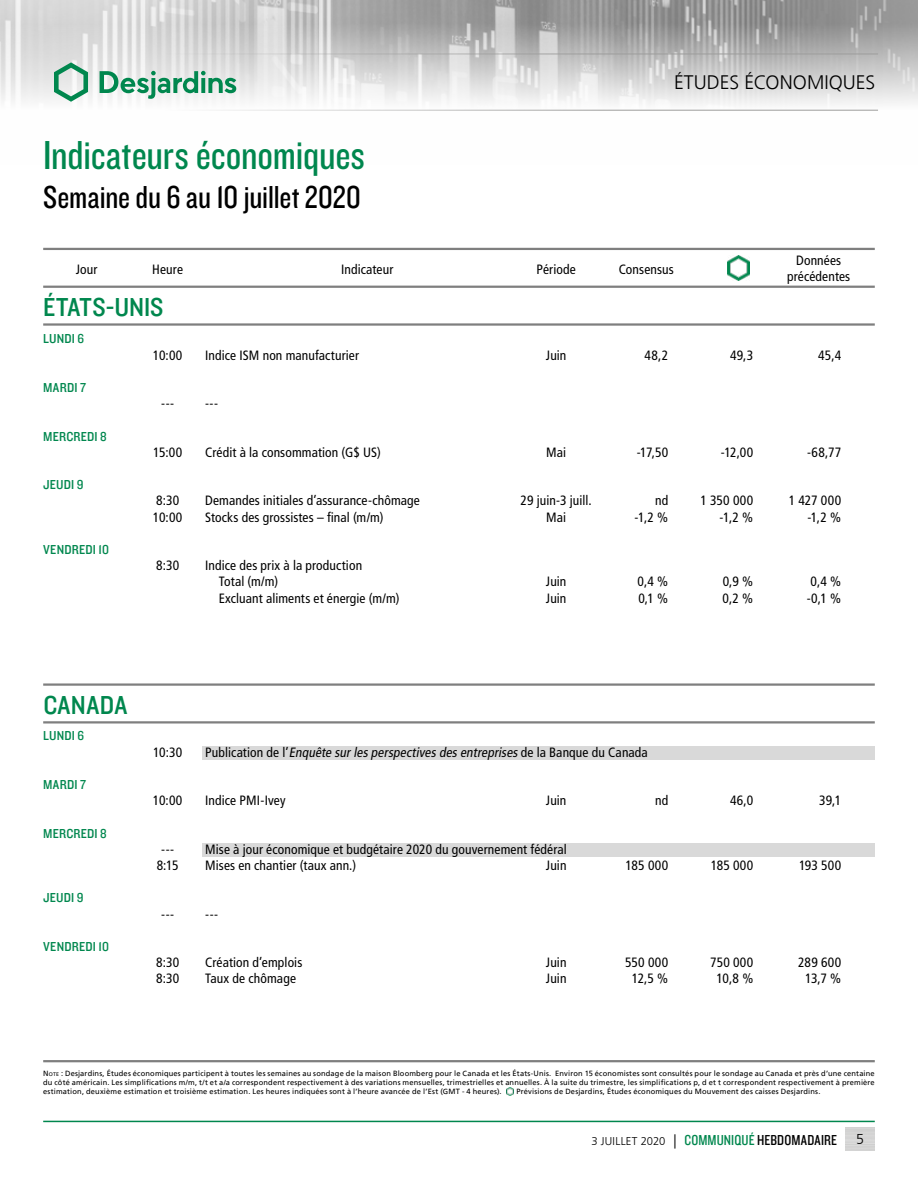
<style>
.page{position:relative;width:918px;height:1188px;background:#fff}
.page>*{position:absolute;margin:0;border:0;box-sizing:border-box;transform-origin:0 0}
.t1{font:42px "Knockout 29 Junior Ltweight";letter-spacing:-.005em;color:#00874e}
.t2{font:33px "Knockout 29 Junior Ltweight";letter-spacing:-.005em;color:#000}
.t3{font:27px "Knockout 30 Junior Welterwt";letter-spacing:.005em;color:#00874e}
.t4{font:300 19.5px "Frutiger LT";color:#000}
.t5{font:300 14.25px "Frutiger LT";color:#000}
.t6{font:condensed 13.5px/16.2px "Frutiger LT";letter-spacing:.01em;color:#000;text-align:center}
.t7{font:13.5px "Knockout 30 Junior Welterwt";letter-spacing:.015em;color:#00874e}
.t8{font:italic condensed 13.5px "Frutiger LT";color:#000}
.t9{font:300 11.25px "Frutiger LT";letter-spacing:.025em;color:#000}
.t10{font:7.5px/9px "Frutiger LT";letter-spacing:.025em;color:#000;text-align:justify}
.s1{font-style:normal}
.s2{font-style:inherit}
.s3{font-size:5.25px}
.s4{font-size:14.25px}
.s5{font-family:"Knockout 29 Junior Ltweight";font-weight:400;font-size:15px;color:#00874e}
.s6{font-family:"Knockout 29 Junior Ltweight";font-weight:400;font-size:15px}
</style>
<div class="page">
<img style="left:0;top:0;width:918px;height:110px">
<hr style="left:0;top:54px;width:878px;height:1px;background:#9d9d9c">
<hr style="left:0;top:110px;width:878px;height:1px;background:#9d9d9c">
<svg style="left:54px;top:62px;width:34px;height:40px"></svg>
<svg style="left:100px;top:71px;width:136px;height:28px"></svg>
<hr style="left:43px;top:1121px;width:832px;height:1px;background:#00874e">
<hr style="left:43px;top:1060px;width:832px;height:2px;background:#7f7f7f">
<svg style="left:507px;top:1087px;width:7px;height:9px"></svg>
<hr style="left:43px;top:683px;width:832px;height:3px;background:#7f7f7f">
<hr style="left:43px;top:721px;width:832px;height:3px;background:#7f7f7f">
<hr style="left:43px;top:286px;width:832px;height:2px;background:#7f7f7f">
<hr style="left:43px;top:248px;width:832px;height:2px;background:#7f7f7f">
<hr style="left:43px;top:323px;width:832px;height:3px;background:#7f7f7f">
<img style="left:727px;top:255px;width:22px;height:26px">
<div style="left:202px;top:746px;width:673px;height:14px;background:#d9d9d9"></div>
<div style="left:202px;top:843px;width:673px;height:14px;background:#d9d9d9"></div>
<h1 class="t1" style="left:43px;top:128px;width:323px">Indicateurs économiques</h1>
<h2 class="t2" style="left:43px;top:176px;width:319px">Semaine du 6 au 10 juillet 2020</h2>
<h3 class="t4" style="left:674px;top:72px;width:203px">ÉTUDES ÉCONOMIQUES</h3>
<p class="t6" style="left:787px;top:252px;width:65px">Données précédentes</p>
<p class="t6" style="left:76px;top:261px;width:23px">Jour</p>
<p class="t6" style="left:152px;top:261px;width:32px">Heure</p>
<p class="t6" style="left:341px;top:261px;width:54px">Indicateur</p>
<p class="t6" style="left:537px;top:261px;width:41px">Période</p>
<p class="t6" style="left:619px;top:261px;width:57px">Consensus</p>
<h3 class="t3" style="left:43px;top:289px;width:122px">ÉTATS-UNIS</h3>
<p class="t7" style="left:43px;top:330px;width:42px">LUNDI 6</p>
<p class="t6" style="left:153px;top:347px;width:31px">10:00</p>
<p class="t6" style="left:205px;top:347px;width:155px">Indice ISM non manufacturier</p>
<p class="t6" style="left:546px;top:347px;width:22px">Juin</p>
<p class="t6" style="left:645px;top:347px;width:25px">48,2</p>
<p class="t6" style="left:730px;top:347px;width:25px">49,3</p>
<p class="t6" style="left:818px;top:347px;width:24px">45,4</p>
<p class="t7" style="left:43px;top:378px;width:44px">MARDI 7</p>
<p class="t6" style="left:161px;top:396px;width:14px">---</p>
<p class="t6" style="left:205px;top:396px;width:14px">---</p>
<p class="t7" style="left:43px;top:427px;width:65px">MERCREDI 8</p>
<p class="t6" style="left:153px;top:444px;width:31px">15:00</p>
<p class="t6" style="left:205px;top:444px;width:177px">Crédit à la consommation (G$ US)</p>
<p class="t6" style="left:546px;top:444px;width:21px">Mai</p>
<p class="t6" style="left:637px;top:444px;width:33px">-17,50</p>
<p class="t6" style="left:721px;top:444px;width:34px">-12,00</p>
<p class="t6" style="left:807px;top:444px;width:36px">-68,77</p>
<p class="t7" style="left:43px;top:476px;width:42px">JEUDI 9</p>
<p class="t6" style="left:156px;top:493px;width:25px">8:30</p>
<p class="t6" style="left:205px;top:493px;width:216px">Demandes initiales d’assurance-chômage</p>
<p class="t6" style="left:521px;top:493px;width:73px">29 juin-3 juill.</p>
<p class="t6" style="left:655px;top:493px;width:15px">nd</p>
<p class="t6" style="left:700px;top:493px;width:54px">1 350 000</p>
<p class="t6" style="left:789px;top:493px;width:54px">1 427 000</p>
<p class="t6" style="left:153px;top:509px;width:31px">10:00</p>
<p class="t6" style="left:205px;top:509px;width:180px">Stocks des grossistes – final (m/m)</p>
<p class="t6" style="left:546px;top:509px;width:21px">Mai</p>
<p class="t6" style="left:635px;top:509px;width:35px">-1,2 %</p>
<p class="t6" style="left:720px;top:509px;width:35px">-1,2 %</p>
<p class="t6" style="left:807px;top:509px;width:35px">-1,2 %</p>
<p class="t7" style="left:43px;top:540px;width:67px">VENDREDI 10</p>
<p class="t6" style="left:156px;top:558px;width:25px">8:30</p>
<p class="t6" style="left:219px;top:558px;width:145px;text-align:left;text-indent:-13px">Indice des prix à la production<br>Total (m/m)</p>
<p class="t6" style="left:546px;top:574px;width:22px">Juin</p>
<p class="t6" style="left:638px;top:574px;width:32px">0,4 %</p>
<p class="t6" style="left:723px;top:574px;width:32px">0,9 %</p>
<p class="t6" style="left:811px;top:574px;width:32px">0,4 %</p>
<p class="t6" style="left:219px;top:590px;width:182px">Excluant aliments et énergie (m/m)</p>
<p class="t6" style="left:546px;top:590px;width:22px">Juin</p>
<p class="t6" style="left:638px;top:590px;width:31px">0,1 %</p>
<p class="t6" style="left:722px;top:590px;width:32px">0,2 %</p>
<p class="t6" style="left:807px;top:590px;width:36px">-0,1 %</p>
<h3 class="t3" style="left:43px;top:687px;width:85px">CANADA</h3>
<p class="t7" style="left:43px;top:727px;width:42px">LUNDI 6</p>
<p class="t7" style="left:43px;top:775px;width:44px">MARDI 7</p>
<p class="t7" style="left:43px;top:824px;width:65px">MERCREDI 8</p>
<p class="t7" style="left:43px;top:889px;width:42px">JEUDI 9</p>
<p class="t7" style="left:43px;top:937px;width:67px">VENDREDI 10</p>
<p class="t6" style="left:153px;top:744px;width:31px">10:30</p>
<p class="t8" style="left:205px;top:744px;width:444px"><span class="s1">P u b l i c a t i o n d e l ’</span> Enquête surlesperspectivesdesentreprises<span class="s1">d e l a B a n q u e d u C a n a d a</span></p>
<p class="t6" style="left:153px;top:793px;width:31px">10:00</p>
<p class="t6" style="left:205px;top:793px;width:82px">Indice PMI-Ivey</p>
<p class="t6" style="left:546px;top:793px;width:22px">Juin</p>
<p class="t6" style="left:655px;top:793px;width:15px">nd</p>
<p class="t6" style="left:730px;top:793px;width:25px">46,0</p>
<p class="t6" style="left:819px;top:793px;width:24px">39,1</p>
<p class="t6" style="left:161px;top:841px;width:14px">---</p>
<p class="t6" style="left:205px;top:841px;width:363px">Mise à jour économique et budgétaire 2020 du gouvernement fédéral</p>
<p class="t6" style="left:157px;top:857px;width:23px">8:15</p>
<p class="t6" style="left:205px;top:857px;width:153px">Mises en chantier (taux ann.)</p>
<p class="t6" style="left:546px;top:857px;width:22px">Juin</p>
<p class="t6" style="left:626px;top:857px;width:44px">185 000</p>
<p class="t6" style="left:711px;top:857px;width:44px">185 000</p>
<p class="t6" style="left:799px;top:857px;width:44px">193 500</p>
<p class="t6" style="left:161px;top:906px;width:14px">---</p>
<p class="t6" style="left:205px;top:906px;width:14px">---</p>
<p class="t6" style="left:156px;top:955px;width:25px">8:30</p>
<p class="t6" style="left:205px;top:955px;width:99px">Création d’emplois</p>
<p class="t6" style="left:546px;top:955px;width:22px">Juin</p>
<p class="t6" style="left:625px;top:955px;width:45px">550 000</p>
<p class="t6" style="left:710px;top:955px;width:45px">750 000</p>
<p class="t6" style="left:798px;top:955px;width:45px">289 600</p>
<p class="t6" style="left:156px;top:971px;width:25px">8:30</p>
<p class="t6" style="left:205px;top:971px;width:92px">Taux de chômage</p>
<p class="t6" style="left:546px;top:971px;width:22px">Juin</p>
<p class="t6" style="left:632px;top:971px;width:38px">12,5 %</p>
<p class="t6" style="left:717px;top:971px;width:38px">10,8 %</p>
<p class="t6" style="left:805px;top:971px;width:38px">13,7 %</p>
<p class="t10" style="left:43px;top:1068px;width:833px"><span class="s2">N</span><span class="s3">ote</span> <span class="s2">:</span> Desjardins, Études économiques participent à toutes les semaines au sondage de la maison Bloomberg pour le Canada et les États-Unis. Environ 15 économistes sont consultés pour le sondage au Canada et près d’une centaine du côté américain. Les simplifications m/m, t/t et a/a correspondent respectivement à des variations mensuelles, trimestrielles et annuelles. À la suite du trimestre, les simplifications p, d et t correspondent respectivement à première estimation, deuxième estimation et troisième estimation. Les heures indiquées sont à l’heure avancée de l’Est (GMT - 4 heures).</p>
<p class="t10" style="left:517px;top:1086px;width:305px">Prévisions de Desjardins, Études économiques du Mouvement des caisses Desjardins.</p>
<p class="t9" style="left:591px;top:1135px;width:247px">3 JUILLET 2020 <span class="s4">|</span> <span class="s5">COMMUNIQUÉ</span> <span class="s6">HEBDOMADAIRE</span></p>
<p class="t5" style="left:856px;top:1131px;width:9px">5</p>
</div>
